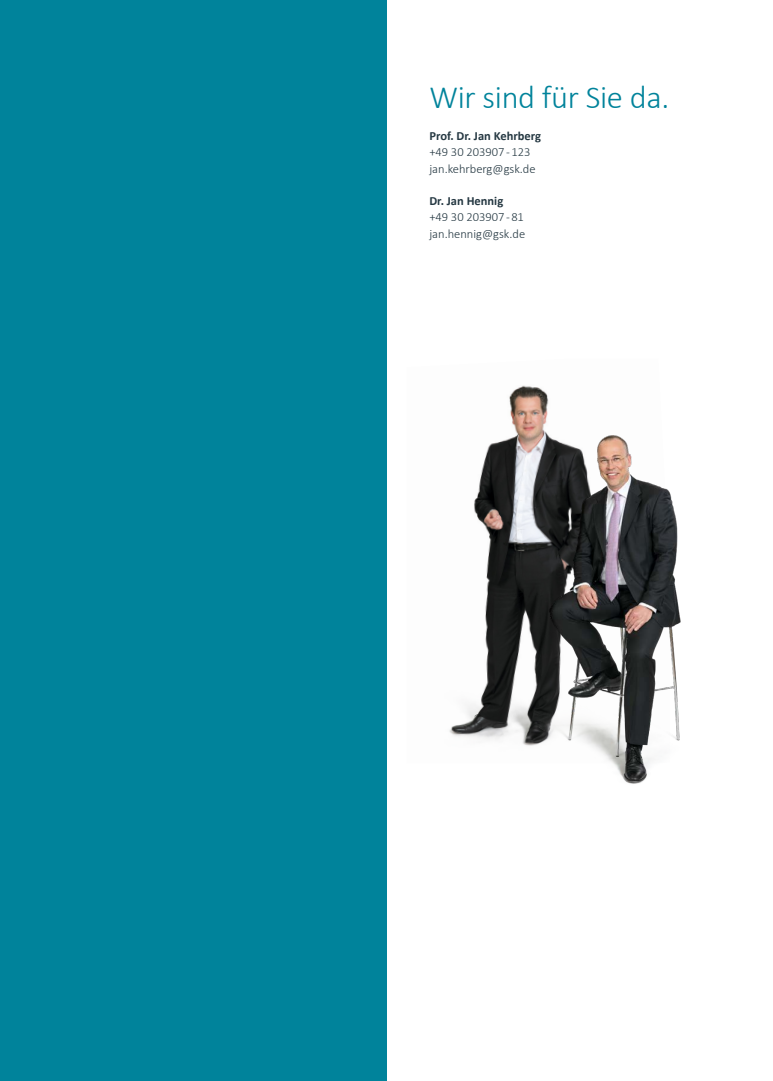
<style>
.page{position:relative;width:773px;height:1081px;background:#fff}
.page>*{position:absolute;margin:0;border:0;box-sizing:border-box;transform-origin:0 0}
._08_Headline_DE{font:300 32.5px "Calibri";letter-spacing:-.01em;color:#00839b}
._11_Namen_DE___EN{font:300 12.5px "Calibri";color:#253842}
._12_Namen_Headline_D{font:700 12.5px "Calibri";color:#253842}
</style>
<div class="page">
<img style="left:449px;top:385px;width:100px;height:355px">
<img style="left:496px;top:408px;width:185px;height:376px">
<div style="left:0;top:0;width:386px;height:1081px;background:#00839b"></div>
<p class="_08_Headline_DE" style="left:429px;top:77px;width:241px">Wir sind für Sie da.</p>
<p class="_12_Namen_Headline_D" style="left:429px;top:127px;width:113px">Prof. Dr. Jan Kehrberg</p>
<p class="_11_Namen_DE___EN" style="left:429px;top:144px;width:102px">+49 30 203907 - 123</p>
<p class="_11_Namen_DE___EN" style="left:429px;top:161px;width:108px">jan.kehrberg@gsk.de</p>
<p class="_12_Namen_Headline_D" style="left:429px;top:192px;width:75px">Dr. Jan Hennig</p>
<p class="_11_Namen_DE___EN" style="left:429px;top:209px;width:96px">+49 30 203907 - 81</p>
<p class="_11_Namen_DE___EN" style="left:429px;top:226px;width:97px">jan.hennig@gsk.de</p>
</div>
